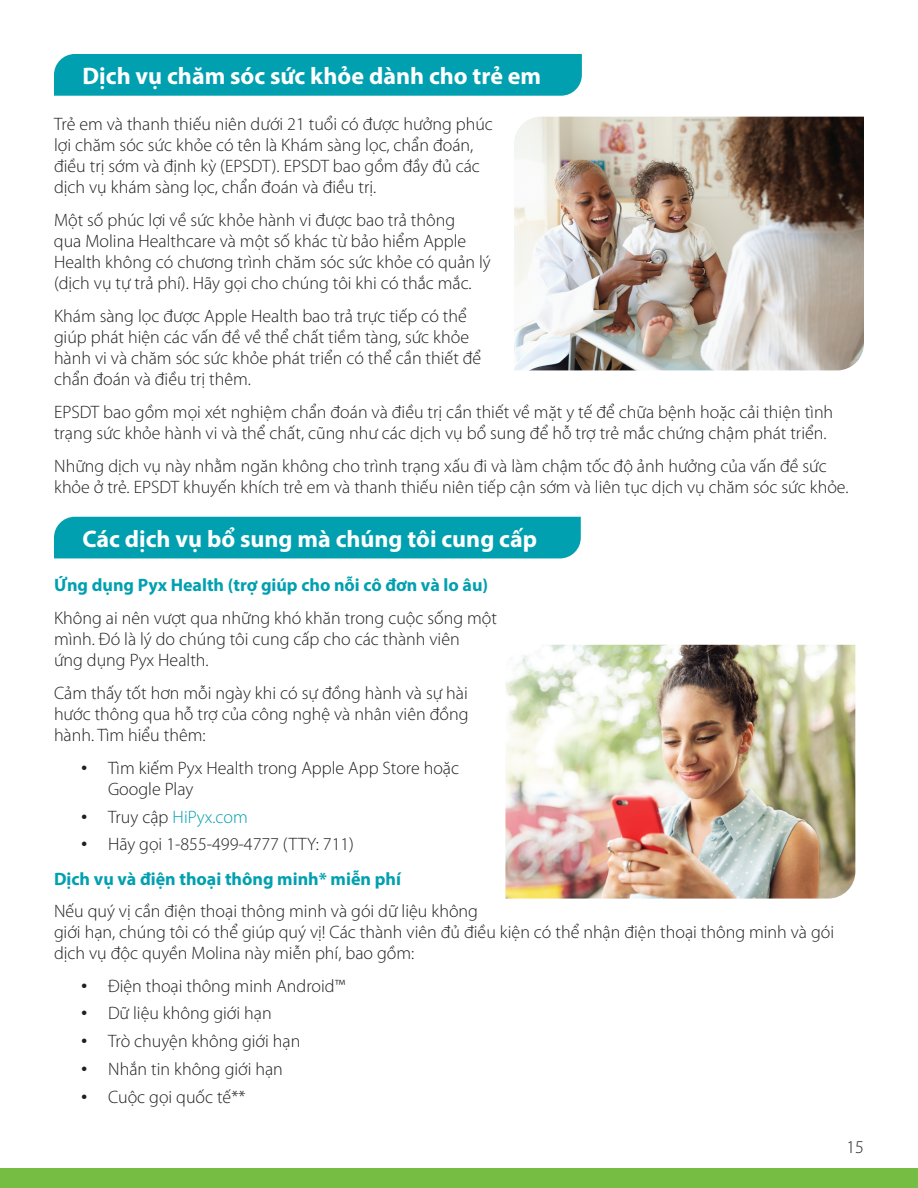
<style>
.page{position:relative;width:918px;height:1188px;background:#fff}
.page>*{position:absolute;margin:0;border:0;box-sizing:border-box;transform-origin:0 0}
.t1{font:700 24px "Myriad Pro";color:#fff}
.t2{font:300 18px/21px "Myriad Pro";color:#231f20}
.t3{font:700 18px "Myriad Pro";color:#00a0b0}
.t4{font:300 18px "Myriad Pro";color:#00a0b0}
.s1{font-family:"Arial";font-weight:400}
.s2{font-family:"Arial";font-weight:400;color:#231f20}
.s3{color:#231f20}
</style>
<div class="page">
<div style="left:0;top:1168px;width:918px;height:20px;background:#75bd43"></div>
<div style="left:54px;top:54px;width:528px;height:42px;background:#00a0b0"></div>
<div style="left:54px;top:517px;width:527px;height:41px;background:#00a0b0"></div>
<img style="left:514px;top:117px;width:350px;height:253px">
<img style="left:505px;top:645px;width:350px;height:254px">
<h2 class="t1" style="left:82px;top:60px;width:460px">Dịch vụ chăm sóc sức khỏe dành cho trẻ em</h2>
<p class="t2" style="left:54px;top:114px;width:440px">Trẻ em và thanh thiếu niên dưới 21 tuổi có được hưởng phúc lợi chăm sóc sức khỏe có tên là Khám sàng lọc, chẩn đoán, điều trị sớm và định kỳ (EPSDT). EPSDT bao gồm đầy đủ các dịch vụ khám sàng lọc, chẩn đoán và điều trị.</p>
<p class="t2" style="left:54px;top:210px;width:438px">Một số phúc lợi về sức khỏe hành vi được bao trả thông<br>qua Molina Healthcare và một số khác từ bảo hiểm Apple Health không có chương trình chăm sóc sức khỏe có quản lý (dịch vụ tự trả phí). Hãy gọi cho chúng tôi khi có thắc mắc.</p>
<p class="t2" style="left:54px;top:306px;width:429px">Khám sàng lọc được Apple Health bao trả trực tiếp có thể giúp phát hiện các vấn đề về thể chất tiềm tàng, sức khỏe hành vi và chăm sóc sức khỏe phát triển có thể cần thiết để chẩn đoán và điều trị thêm.</p>
<p class="t2" style="left:54px;top:402px;width:781px">EPSDT bao gồm mọi xét nghiệm chẩn đoán và điều trị cần thiết về mặt y tế để chữa bệnh hoặc cải thiện tình trạng sức khỏe hành vi và thể chất, cũng như các dịch vụ bổ sung để hỗ trợ trẻ mắc chứng chậm phát triển.</p>
<p class="t2" style="left:54px;top:456px;width:796px">Những dịch vụ này nhằm ngăn không cho trình trạng xấu đi và làm chậm tốc độ ảnh hưởng của vấn đề sức khỏe ở trẻ. EPSDT khuyến khích trẻ em và thanh thiếu niên tiếp cận sớm và liên tục dịch vụ chăm sóc sức khỏe.</p>
<h2 class="t1" style="left:82px;top:523px;width:456px">Các dịch vụ bổ sung mà chúng tôi cung cấp</h2>
<h3 class="t3" style="left:54px;top:573px;width:436px">Ứng dụng Pyx Health (trợ giúp cho nỗi cô đơn và lo âu)</h3>
<p class="t2" style="left:54px;top:607px;width:445px">Không ai nên vượt qua những khó khăn trong cuộc sống một mình. Đó là lý do chúng tôi cung cấp cho các thành viên<br>ứng dụng Pyx Health.</p>
<p class="t2" style="left:54px;top:682px;width:416px;text-align:justify">Cảm thấy tốt hơn mỗi ngày khi có sự đồng hành và sự hài hước thông qua hỗ trợ của công nghệ và nhân viên đồng hành. Tìm hiểu thêm:</p>
<p class="t2" style="left:108px;top:757px;width:353px;text-indent:-27px"><span class="s1">•</span> Tìm kiếm Pyx Health trong Apple App Store hoặc<br>Google Play</p>
<p class="t4" style="left:81px;top:806px;width:168px"><span class="s2">•</span> <span class="s3">Truy cập</span> HiPyx.com</p>
<p class="t2" style="left:81px;top:834px;width:275px"><span class="s1">•</span> Hãy gọi 1-855-499-4777 (TTY: 711)</p>
<h4 class="t3" style="left:54px;top:867px;width:348px">Dịch vụ và điện thoại thông minh* miễn phí</h4>
<p class="t2" style="left:54px;top:900px;width:782px">Nếu quý vị cần điện thoại thông minh và gói dữ liệu không<br>giới hạn, chúng tôi có thể giúp quý vị! Các thành viên đủ điều kiện có thể nhận điện thoại thông minh và gói dịch vụ độc quyền Molina này miễn phí, bao gồm:</p>
<p class="t2" style="left:81px;top:975px;width:266px"><span class="s1">•</span> Điện thoại thông minh Android™</p>
<p class="t2" style="left:81px;top:1003px;width:192px"><span class="s1">•</span> Dữ liệu không giới hạn</p>
<p class="t2" style="left:81px;top:1031px;width:221px"><span class="s1">•</span> Trò chuyện không giới hạn</p>
<p class="t2" style="left:81px;top:1058px;width:203px"><span class="s1">•</span> Nhắn tin không giới hạn</p>
<p class="t2" style="left:81px;top:1086px;width:166px"><span class="s1">•</span> Cuộc gọi quốc tế**</p>
<p class="t2" style="left:846px;top:1136px;width:19px">15</p>
</div>
